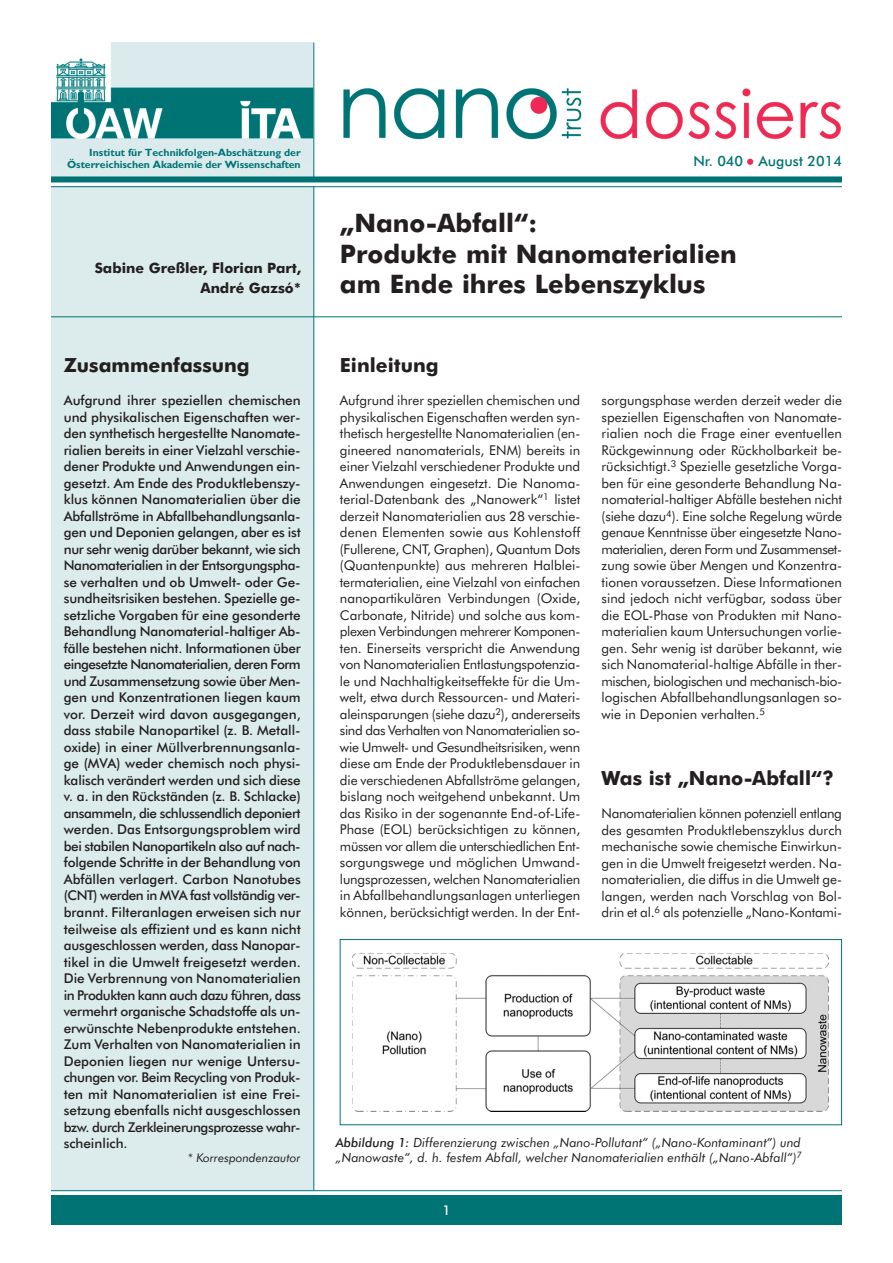
<style>
.page{position:relative;width:893px;height:1263px;background:#fff}
.page>*{position:absolute;margin:0;border:0;box-sizing:border-box;transform-origin:0 0}
.t1{font:700 25.5px/30.6px "Futura BT";color:#231f20}
.t2{font:700 19.5px "Futura BT";color:#231f20}
.t3{font:700 14.25px/19.5px "Futura BT";color:#231f20;text-align:right}
.t4{font:500 14.25px "Futura BT";color:#007475}
.t5{font:13.5px/16.5px "Futura BT";color:#231f20;text-align:justify}
.t6{font:500 13.5px/16.5px "Futura BT";letter-spacing:-.03em;color:#231f20;text-align:justify}
.t7{font:500 13.5px "Futura BT";color:#fff}
.t8{font:italic 12.75px/15px "Futura BT";color:#231f20}
.t9{font:italic 12px "Futura BT";color:#231f20}
.t10{font:700 10.5px/12px "Gill Sans";letter-spacing:-.005em;color:#007475;text-align:right}
.s1{color:#ee2756}
.s2{font-weight:500}
</style>
<div class="page">
<div style="left:51px;top:43px;width:263px;height:1148px;background:#dcebec"></div>
<img style="left:51px;top:43px;width:790px;height:120px">
<hr style="left:313px;top:43px;width:1px;height:1147px;background:#007475">
<hr style="left:51px;top:316px;width:791px;height:1px;background:#007475">
<hr style="left:51px;top:1190px;width:791px;height:1px;background:#007475">
<div style="left:51px;top:1195px;width:791px;height:30px;background:#007475"></div>
<svg style="left:51px;top:182px;width:266px;height:4px"></svg>
<hr style="left:51px;top:186px;width:791px;height:1px;background:#007475">
<div style="left:51px;top:176px;width:791px;height:6px;background:#007475"></div>
<img style="left:352px;top:954px;width:477px;height:157px">
<div style="left:340px;top:939px;width:502px;height:186px;border:1px solid #007475"></div>
<p class="t10" style="left:67px;top:146px;width:235px">Institut für Technikfolgen-Abschätzung der<br>Österreichischen Akademie der Wissenschaften</p>
<p class="t4" style="left:693px;top:153px;width:150px">Nr. 040 <span class="s1">•</span> August 2014</p>
<p class="t3" style="left:95px;top:259px;width:208px">Sabine Greßler, Florian Part,<br>André Gazsó*</p>
<h2 class="t2" style="left:64px;top:354px;width:187px">Zusammenfassung</h2>
<p class="t6" style="left:64px;top:392px;width:238px">Aufgrund ihrer speziellen chemischen und physikalischen Eigenschaften wer&shy;den synthetisch hergestellte Nanomate&shy;rialien bereits in einer Vielzahl verschie&shy;dener Produkte und Anwendungen ein&shy;gesetzt. Am Ende des Produktlebenszy&shy;klus können Nanomaterialien über die Abfallströme in Abfallbehandlungsanla&shy;gen und Deponien gelangen, aber es ist nur sehr wenig darüber bekannt, wie sich Nanomaterialien in der Entsorgungspha&shy;se verhalten und ob Umwelt- oder Ge&shy;sundheitsrisiken bestehen. Spezielle ge&shy;setzliche Vorgaben für eine gesonderte Behandlung Nanomaterial-haltiger Ab&shy;fälle bestehen nicht. Informationen über eingesetzte Nanomaterialien, deren Form und Zusammensetzung sowie über Men&shy;gen und Konzentrationen liegen kaum vor. Derzeit wird davon ausgegangen, dass stabile Nanopartikel (z. B. Metall&shy;oxide) in einer Müllverbrennungsanla&shy;ge (MVA) weder chemisch noch physi&shy;kalisch verändert werden und sich diese v. a. in den Rückständen (z. B. Schlacke) ansammeln, die schlussendlich deponiert werden. Das Entsorgungsproblem wird bei stabilen Nanopartikeln also auf nach&shy;folgende Schritte in der Behandlung von Abfällen verlagert. Carbon Nanotubes (CNT) werden in MVA fast vollständig ver&shy;brannt. Filteranlagen erweisen sich nur teilweise als effizient und es kann nicht ausgeschlossen werden, dass Nanopar&shy;tikel in die Umwelt freigesetzt werden.<br>Die Verbrennung von Nanomaterialien in Produkten kann auch dazu führen, dass vermehrt organische Schadstoffe als un&shy;erwünschte Nebenprodukte entstehen.<br>Zum Verhalten von Nanomaterialien in Deponien liegen nur wenige Untersu&shy;chungen vor. Beim Recycling von Produk&shy;ten mit Nanomaterialien ist eine Frei&shy;setzung ebenfalls nicht ausgeschlossen bzw. durch Zerkleinerungsprozesse wahr&shy;scheinlich.</p>
<p class="t9" style="left:188px;top:1150px;width:114px">* Korrespondenzautor</p>
<h1 class="t1" style="left:340px;top:208px;width:399px">„Nano-Abfall“:<br>Produkte mit Nanomaterialien am Ende ihres Lebenszyklus</h1>
<h2 class="t2" style="left:340px;top:354px;width:100px">Einleitung</h2>
<p class="t5" style="left:340px;top:392px;width:242px">Aufgrund ihrer speziellen chemischen und physikalischen Eigenschaften werden syn&shy;thetisch hergestellte Nanomaterialien (en&shy;gineered nanomaterials, ENM) bereits in einer Vielzahl verschiedener Produkte und Anwendungen eingesetzt. Die Nanoma&shy;terial-Datenbank des „Nanowerk“<sup>1</sup> listet derzeit Nanomaterialien aus 28 verschie&shy;denen Elementen sowie aus Kohlenstoff (Fullerene, CNT, Graphen), Quantum Dots (Quantenpunkte) aus mehreren Halblei&shy;termaterialien, eine Vielzahl von einfachen nanopartikulären Verbindungen (Oxide, Carbonate, Nitride) und solche aus kom&shy;plexen Verbindungen mehrerer Komponen&shy;ten. Einerseits verspricht die Anwendung von Nanomaterialien Entlastungspotenzia&shy;le und Nachhaltigkeitseffekte für die Um&shy;welt, etwa durch Ressourcen- und Materi&shy;aleinsparungen (siehe dazu<sup>2</sup>), andererseits sind das Verhalten von Nanomaterialien so&shy;wie Umwelt- und Gesundheitsrisiken, wenn diese am Ende der Produktlebensdauer in die verschiedenen Abfallströme gelangen, bislang noch weitgehend unbekannt. Um das Risiko in der sogenannte End-of-Life-Phase (EOL) berücksichtigen zu können, müssen vor allem die unterschiedlichen Ent&shy;sorgungswege und möglichen Umwand&shy;lungsprozessen, welchen Nanomaterialien in Abfallbehandlungsanlagen unterliegen können, berücksichtigt werden. In der Ent-</p>
<p class="t5" style="left:602px;top:392px;width:242px">sorgungsphase werden derzeit weder die speziellen Eigenschaften von Nanomate&shy;rialien noch die Frage einer eventuellen Rückgewinnung oder Rückholbarkeit be&shy;rücksichtigt.<sup>3</sup> Spezielle gesetzliche Vorga&shy;ben für eine gesonderte Behandlung Na&shy;nomaterial-haltiger Abfälle bestehen nicht (siehe dazu<sup>4</sup>). Eine solche Regelung würde genaue Kenntnisse über eingesetzte Nano&shy;materialien, deren Form und Zusammenset&shy;zung sowie über Mengen und Konzentra&shy;tionen voraussetzen. Diese Informationen sind jedoch nicht verfügbar, sodass über die EOL-Phase von Produkten mit Nano&shy;materialien kaum Untersuchungen vorlie&shy;gen. Sehr wenig ist darüber bekannt, wie sich Nanomaterial-haltige Abfälle in ther&shy;mischen, biologischen und mechanisch-bio&shy;logischen Abfallbehandlungsanlagen so&shy;wie in Deponien verhalten.<sup>5</sup></p>
<h2 class="t2" style="left:602px;top:767px;width:234px">Was ist „Nano-Abfall“?</h2>
<p class="t5" style="left:602px;top:805px;width:242px">Nanomaterialien können potenziell entlang des gesamten Produktlebenszyklus durch mechanische sowie chemische Einwirkun&shy;gen in die Umwelt freigesetzt werden. Na&shy;nomaterialien, die diffus in die Umwelt ge&shy;langen, werden nach Vorschlag von Bol&shy;drin et al.<sup>6</sup> als potenzielle „Nano-Kontami-</p>
<p class="t8" style="left:336px;top:1135px;width:468px"><span class="s2">Abbildung 1:</span> Differenzierung zwischen „Nano-Pollutant“ („Nano-Kontaminant“) und „Nanowaste“, d. h. festem Abfall, welcher Nanomaterialien enthält („Nano-Abfall“)<sup>7</sup></p>
<p class="t7" style="left:442px;top:1202px;width:10px">1</p>
</div>
